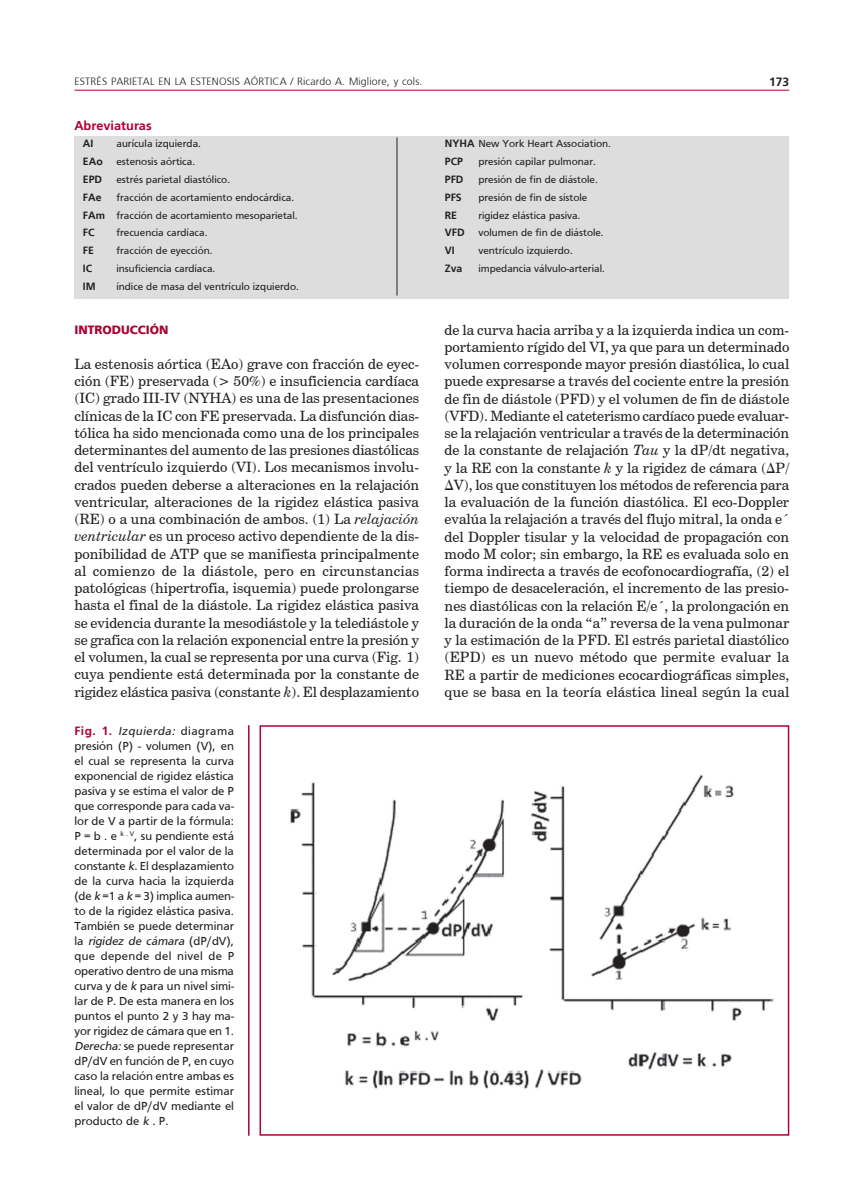
<style>
.page{position:relative;width:851px;height:1191px;background:#fff}
.page>*{position:absolute;margin:0;border:0;box-sizing:border-box;transform-origin:0 0}
.texto1{font:14.25px/17.2px "Century Schoolbook BT";color:#231f20;text-align:justify}
.subtit2n{font:700 12.75px "Frutiger";color:#ab0333}
.epigrafe_horizontal{font:12px/15px "Frutiger";color:#231f20;text-align:justify}
.subtit{font:900 12px "Frutiger";color:#ab0333}
.t1{font:700 12px "Frutiger";color:#231f20}
.abreviat1{font:10.5px "Frutiger";color:#231f20}
.cabezal{font:300 10.5px "Frutiger";letter-spacing:.015em;color:#231f20}
.abreviat1-2{font:700 10.5px "Frutiger";color:#231f20}
.s1{font-weight:700}
.s2{font-style:italic}
.s3{font-weight:700;color:#ab0333}
</style>
<div class="page">
<hr style="left:74px;top:90px;width:715px;height:1px;background:#ab0333">
<div style="left:75px;top:136px;width:713px;height:163px;background:#dedddd"></div>
<hr style="left:396px;top:137px;width:1px;height:159px;background:#231f20">
<img style="left:290px;top:774px;width:484px;height:315px">
<div style="left:259px;top:725px;width:530px;height:410px;border:2px solid #ab0333"></div>
<hr style="left:248px;top:725px;width:1px;height:410px;background:#ab0333">
<p class="cabezal" style="left:74px;top:76px;width:349px">ESTRÉS PARIETAL EN LA ESTENOSIS AÓRTICA / Ricardo A. Migliore, y cols.</p>
<p class="t1" style="left:769px;top:75px;width:22px">173</p>
<p class="subtit2n" style="left:74px;top:118px;width:79px">Abreviaturas</p>
<p class="abreviat1-2" style="left:83px;top:138px;width:12px">AI</p>
<p class="abreviat1" style="left:116px;top:138px;width:86px">aurícula izquierda.</p>
<p class="abreviat1-2" style="left:83px;top:155px;width:21px">EAo</p>
<p class="abreviat1" style="left:116px;top:156px;width:80px">estenosis aórtica.</p>
<p class="abreviat1-2" style="left:83px;top:173px;width:21px">EPD</p>
<p class="abreviat1" style="left:116px;top:173px;width:115px">estrés parietal diastólico.</p>
<p class="abreviat1-2" style="left:83px;top:191px;width:20px">FAe</p>
<p class="abreviat1" style="left:116px;top:191px;width:179px">fracción de acortamiento endocárdica.</p>
<p class="abreviat1" style="left:83px;top:209px;width:216px"><span class="s1">FAm</span> fracción de acortamiento mesoparietal.</p>
<p class="abreviat1-2" style="left:83px;top:226px;width:13px">FC</p>
<p class="abreviat1" style="left:116px;top:227px;width:92px">frecuencia cardíaca.</p>
<p class="abreviat1-2" style="left:83px;top:244px;width:13px">FE</p>
<p class="abreviat1" style="left:116px;top:245px;width:98px">fracción de eyección.</p>
<p class="abreviat1-2" style="left:83px;top:262px;width:11px">IC</p>
<p class="abreviat1" style="left:116px;top:262px;width:100px">insuficiencia cardíaca.</p>
<p class="abreviat1-2" style="left:83px;top:280px;width:14px">IM</p>
<p class="abreviat1" style="left:116px;top:280px;width:184px">índice de masa del ventrículo izquierdo.</p>
<p class="abreviat1" style="left:445px;top:138px;width:168px"><span class="s1">NYHA</span> New York Heart Association.</p>
<p class="abreviat1-2" style="left:445px;top:155px;width:20px">PCP</p>
<p class="abreviat1" style="left:478px;top:156px;width:119px">presión capilar pulmonar.</p>
<p class="abreviat1-2" style="left:445px;top:173px;width:20px">PFD</p>
<p class="abreviat1" style="left:478px;top:173px;width:121px">presión de fin de diástole.</p>
<p class="abreviat1-2" style="left:445px;top:191px;width:18px">PFS</p>
<p class="abreviat1" style="left:478px;top:191px;width:110px">presión de fin de sístole</p>
<p class="abreviat1-2" style="left:445px;top:209px;width:14px">RE</p>
<p class="abreviat1" style="left:478px;top:209px;width:103px">rigidez elástica pasiva.</p>
<p class="abreviat1-2" style="left:445px;top:226px;width:21px">VFD</p>
<p class="abreviat1" style="left:478px;top:227px;width:127px">volumen de fin de diástole.</p>
<p class="abreviat1-2" style="left:445px;top:244px;width:11px">VI</p>
<p class="abreviat1" style="left:478px;top:245px;width:96px">ventrículo izquierdo.</p>
<p class="abreviat1-2" style="left:445px;top:262px;width:19px">Zva</p>
<p class="abreviat1" style="left:478px;top:262px;width:128px">impedancia válvulo-arterial.</p>
<p class="subtit" style="left:74px;top:322px;width:96px">INTRODUCCIÓN</p>
<p class="texto1" style="left:74px;top:355px;width:346px">La estenosis aórtica (EAo) grave con fracción de eyec&shy;ción (FE) preservada (&gt; 50%) e insuficiencia cardíaca (IC) grado III-IV (NYHA) es una de las presentaciones clínicas de la IC con FE preservada. La disfunción dias&shy;tólica ha sido mencionada como una de los principales determinantes del aumento de las presiones diastólicas del ventrículo izquierdo (VI). Los mecanismos involu&shy;crados pueden deberse a alteraciones en la relajación ventricular, alteraciones de la rigidez elástica pasiva (RE) o a una combinación de ambos. (1) La <span class="s2">relajación ventricular</span> es un proceso activo dependiente de la dis&shy;ponibilidad de ATP que se manifiesta principalmente al comienzo de la diástole, pero en circunstancias patológicas (hipertrofia, isquemia) puede prolongarse hasta el final de la diástole. La rigidez elástica pasiva se evidencia durante la mesodiástole y la telediástole y se grafica con la relación exponencial entre la presión y el volumen, la cual se representa por una curva (Fig. 1) cuya pendiente está determinada por la constante de rigidez elástica pasiva (constante <span class="s2">k</span>). El desplazamiento</p>
<p class="epigrafe_horizontal" style="left:74px;top:723px;width:161px"><span class="s3">Fig. 1.</span> <span class="s2">Izquierda:</span> diagrama presión (P) - volumen (V), en el cual se representa la curva exponencial de rigidez elástica pasiva y se estima el valor de P que corresponde para cada va&shy;lor de V a partir de la fórmula:<br>P = b . e <sup>k</sup> <sup>.</sup> <sup>V</sup>, su pendiente está determinada por el valor de la constante <span class="s2">k</span>. El desplazamiento de la curva hacia la izquierda (de <span class="s2">k</span> =1 a <span class="s2">k</span> = 3) implica aumen&shy;to de la rigidez elástica pasiva.<br>También se puede determinar l a <span class="s2">rigidez de cámara</span> ( d P/ d V ) , que depende del nivel de P operativo dentro de una misma curva y de <span class="s2">k</span> para un nivel simi&shy;lar de P. De esta manera en los puntos el punto 2 y 3 hay ma&shy;yor rigidez de cámara que en 1.<br><span class="s2">Derecha:</span>se puede representar dP/dV en función de P, en cuyo caso la relación entre ambas es lineal, lo que permite estimar el valor de dP/dV mediante el producto de <span class="s2">k</span> . P.</p>
<p class="texto1" style="left:444px;top:321px;width:346px">de la curva hacia arriba y a la izquierda indica un com&shy;portamiento rígido del VI, ya que para un determinado volumen corresponde mayor presión diastólica, lo cual puede expresarse a través del cociente entre la presión de fin de diástole (PFD) y el volumen de fin de diástole (VFD). Mediante el cateterismo cardíaco puede evaluar&shy;se la relajación ventricular a través de la determinación de la constante de relajación <span class="s2">Tau</span> y la dP/dt negativa, y la RE con la constante <span class="s2">k</span> y la rigidez de cámara (ΔP/ ΔV), los que constituyen los métodos de referencia para la evaluación de la función diastólica. El eco-Doppler evalúa la relajación a través del flujo mitral, la onda e´ del Doppler tisular y la velocidad de propagación con modo M color; sin embargo, la RE es evaluada solo en forma indirecta a través de ecofonocardiografía, (2) el tiempo de desaceleración, el incremento de las presio&shy;nes diastólicas con la relación E/e´, la prolongación en la duración de la onda “a” reversa de la vena pulmonar y la estimación de la PFD. El estrés parietal diastólico (EPD) es un nuevo método que permite evaluar la RE a partir de mediciones ecocardiográficas simples, que se basa en la teoría elástica lineal según la cual</p>
</div>
